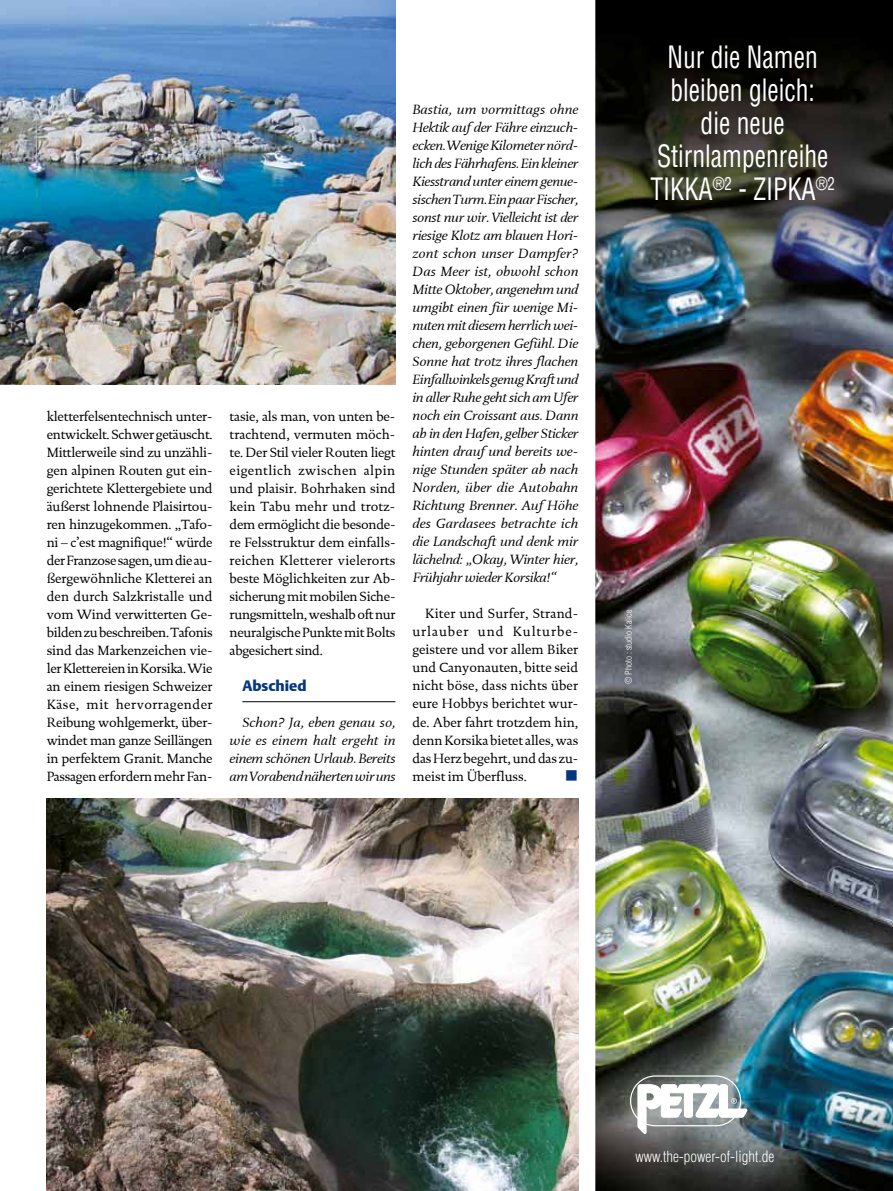
<style>
.page{position:relative;width:893px;height:1191px;background:#fff}
.page>*{position:absolute;margin:0;border:0;box-sizing:border-box;transform-origin:0 0}
.t1{font:condensed 30px/33px "Helvetica LT Std";color:#fff;text-align:center;scale:.85 1}
.t2{font:18px "Wingdings";color:#05367e}
.t3{font:300 condensed 15px "Helvetica LT Std";color:#fff}
.t4{font:900 15px "DTL Argo T";color:#05367e}
.t5{font:13.5px/18px "DTL Documenta T";letter-spacing:-.02em;color:#000;text-align:justify}
.t6{font:italic 13.5px/18px "DTL Documenta T";letter-spacing:-.02em;color:#000;text-align:justify}
.t7{font:300 condensed 9px "Helvetica LT Std";color:#fff}
</style>
<div class="page">
<hr style="left:242px;top:701px;width:153px;height:1px;background:#000">
<img style="left:595px;top:0;width:298px;height:1191px">
<div style="left:630px;top:1075px;width:111px;height:51px;border:1px solid #fff;border-radius:25px"></div>
<svg style="left:637px;top:1083px;width:111px;height:51px"></svg>
<img style="left:634px;top:29px;width:225px;height:199px">
<img style="left:47px;top:798px;width:531px;height:393px">
<img style="left:0;top:0;width:395px;height:384px">
<p class="t5" style="left:47px;top:407px;width:167px">kletterfelsentechnisch unter&shy;entwickelt. Schwer getäuscht.<br>Mittlerweile sind zu unzähli&shy;gen alpinen Routen gut ein&shy;gerichtete Klettergebiete und äußerst lohnende Plaisirtou&shy;ren hinzugekommen. „Tafo&shy;ni – c’est magnifique!“ würde der Franzose sagen, um die au&shy;ßergewöhnliche Kletterei an den durch Salzkristalle und vom Wind verwitterten Ge&shy;bilden zu beschreiben. Tafonis sind das Markenzeichen vie&shy;ler Klettereien in Korsika. Wie an einem riesigen Schweizer Käse, mit hervorragender Reibung wohlgemerkt, über&shy;windet man ganze Seillängen in perfektem Granit. Manche Passagen erfordern mehr Fan-</p>
<p class="t5" style="left:230px;top:407px;width:167px">tasie, als man, von unten be&shy;trachtend, vermuten möch&shy;te. Der Stil vieler Routen liegt eigentlich zwischen alpin und plaisir. Bohrhaken sind kein Tabu mehr und trotz&shy;dem ermöglicht die besonde&shy;re Felsstruktur dem einfalls&shy;reichen Kletterer vielerorts beste Möglichkeiten zur Ab&shy;sicherung mit mobilen Siche&shy;rungsmitteln, weshalb oft nur neuralgische Punkte mit Bolts abgesichert sind.</p>
<p class="t4" style="left:242px;top:676px;width:66px">Abschied</p>
<p class="t6" style="left:230px;top:713px;width:167px;text-indent:13px">Schon? Ja, eben genau so, wie es einem halt ergeht in einem schönen Urlaub. Bereits am Vorabend näherten wir uns</p>
<p class="t6" style="left:412px;top:101px;width:167px">Bastia, um vormittags ohne Hektik auf der Fähre einzuch&shy;ecken. Wenige Kilometer nörd&shy;lich des Fährhafens. Ein kleiner Kiesstrand unter einem genue&shy;sischen Turm. Ein paar Fischer, sonst nur wir. Vielleicht ist der riesige Klotz am blauen Hori&shy;zont schon unser Dampfer?<br>Das Meer ist, obwohl schon Mitte Oktober, angenehm und umgibt einen für wenige Mi&shy;nuten mit diesem herrlich wei&shy;chen, geborgenen Gefühl. Die Sonne hat trotz ihres flachen Einfallwinkels genug Kraft und in aller Ruhe geht sich am Ufer noch ein Croissant aus. Dann ab in den Hafen, gelber Sticker hinten drauf und bereits we&shy;nige Stunden später ab nach Norden, über die Autobahn Richtung Brenner. Auf Höhe des Gardasees betrachte ich die Landschaft und denk mir lächelnd: „Okay, Winter hier, Frühjahr wieder Korsika!“</p>
<p class="t5" style="left:412px;top:605px;width:167px;text-indent:13px">Kiter und Surfer, Strand&shy;urlauber und Kulturbe&shy;geistere und vor allem Biker und Canyonauten, bitte seid nicht böse, dass nichts über eure Hobbys berichtet wur&shy;de. Aber fahrt trotzdem hin, denn Korsika bietet alles, was das Herz begehrt, und das zu&shy;meist im Überfluss.</p>
<h2 class="t2" style="left:565px;top:766px;width:15px">■</h2>
<h1 class="t1" style="left:650px;top:40px;width:219px">Nur die Namen bleiben gleich:<br>die neue<br>Stirnlampenreihe<br>TIKKA<sup>®2</sup> - ZIPKA<sup>®2</sup></h1>
<p class="t7" style="left:623px;top:684px;width:76px;rotate:-90deg">© Photo : studio Kalice</p>
<p class="t3" style="left:635px;top:1147px;width:140px">www.the-power-of-light.de</p>
</div>
